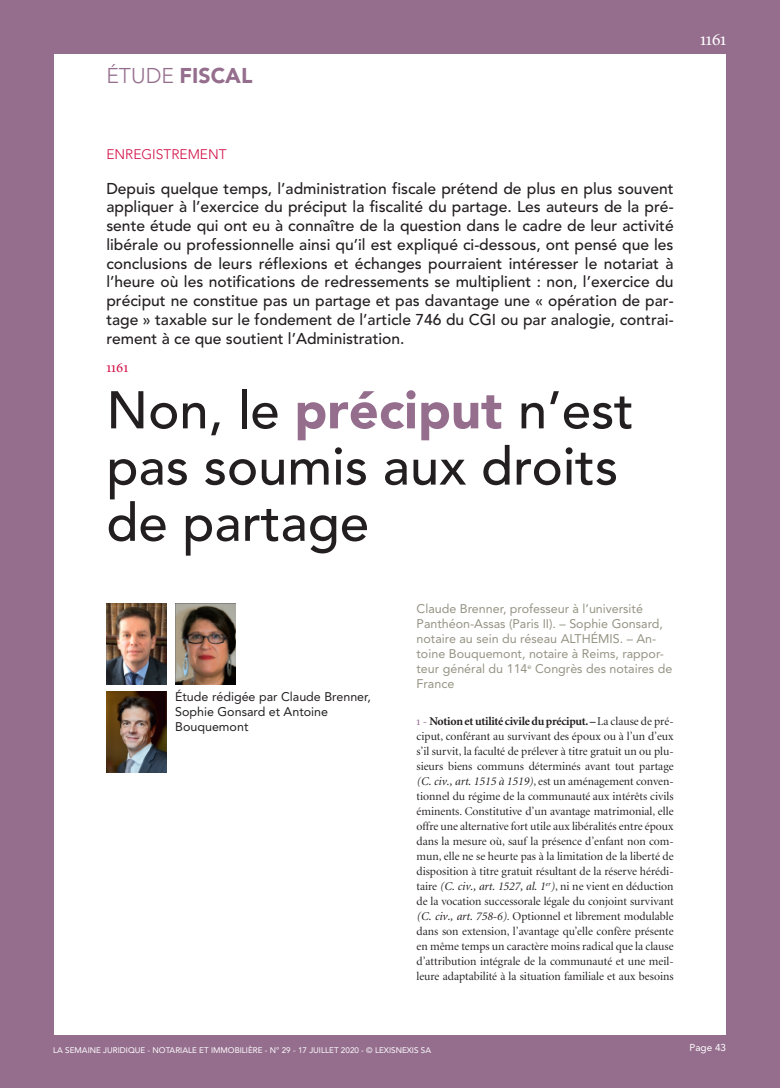
<style>
.page{position:relative;width:780px;height:1088px;background:#fff}
.page>*{position:absolute;margin:0;border:0;box-sizing:border-box;transform-origin:0 0}
.t1{font:500 52.5px/56.2px "Avenir LT";color:#231f20}
.t2{font:900 21.25px "Avenir LT";color:#956e8e}
.t3{font:18.75px "Minion Regular SC";color:#fff}
.t4{font:500 15.62px/18.8px "Avenir LT";color:#231f20;text-align:justify}
.t5{font:15px "Minion Regular SC";color:#d20d44}
.t6{font:300 13.75px "Avenir LT";color:#d20d44}
.t7{font:12.5px/15px "Avenir LT";color:#959383}
.t8{font:12.5px/15px "Avenir LT";color:#231f20}
.t9{font:11.88px/15px "Minion Display";color:#231f20;text-align:justify}
.t10{font:700 11.88px "Minion";letter-spacing:-.02em;color:#231f20}
.t11{font:10px "Avenir LT";color:#fff}
.t12{font:8.12px "Avenir LT";color:#fff}
.s1{font-weight:300}
.s2{font-weight:900;color:#956e8e}
.s3{font-family:"Minion Regular SC";font-weight:400;color:#956e8e}
.s4{font-family:"Minion Display";font-weight:400}
.s5{font-family:"Minion";font-style:italic}
</style>
<div class="page">
<div style="left:18px;top:0;width:762px;height:53px;background:#956e8e"></div>
<div style="left:18px;top:1036px;width:762px;height:52px;background:#956e8e"></div>
<div style="left:0;top:0;width:53px;height:1088px;background:#956e8e"></div>
<div style="left:726px;top:0;width:53px;height:1088px;background:#956e8e"></div>
<img style="left:106px;top:604px;width:61px;height:80px">
<img style="left:175px;top:604px;width:61px;height:80px">
<img style="left:106px;top:691px;width:61px;height:81px">
<h2 class="t2" style="left:106px;top:63px;width:148px"><span class="s1">ÉTUDE</span> FISCAL</h2>
<p class="t6" style="left:106px;top:146px;width:122px">ENREGISTREMENT</p>
<p class="t4" style="left:106px;top:179px;width:569px">Depuis quelque temps, l’administration fiscale prétend de plus en plus souvent appliquer à l’exercice du préciput la fiscalité du partage. Les auteurs de la pré&shy;sente étude qui ont eu à connaître de la question dans le cadre de leur activité libérale ou professionnelle ainsi qu’il est expliqué ci-dessous, ont pensé que les conclusions de leurs réflexions et échanges pourraient intéresser le notariat à l’heure où les notifications de redressements se multiplient : non, l’exercice du préciput ne constitue pas un partage et pas davantage une « opération de par&shy;tage » taxable sur le fondement de l’article 746 du CGI ou par analogie, contrai&shy;rement à ce que soutient l’Administration.</p>
<p class="t5" style="left:106px;top:359px;width:24px">1161</p>
<h1 class="t1" style="left:106px;top:383px;width:529px">Non, le <span class="s2">préciput</span> n’est pas soumis aux droits de partage</h1>
<p class="t8" style="left:175px;top:689px;width:197px">Étude rédigée par Claude Brenner,<br>Sophie Gonsard et Antoine<br>Bouquemont</p>
<p class="t7" style="left:416px;top:601px;width:257px">Claude Brenner, professeur à l’université Panthéon-Assas (Paris II). – Sophie Gonsard, notaire au sein du réseau ALTHÉMIS. – An&shy;toine Bouquemont, notaire à Reims, rappor&shy;teur général du 114<sup>e</sup> Congrès des notaires de France</p>
<p class="t10" style="left:416px;top:715px;width:258px"><span class="s3">1 -</span> Notion et utilité civile du préciput. – <span class="s4">La clause de pré-</span></p>
<p class="t9" style="left:416px;top:729px;width:258px">ciput, conférant au survivant des époux ou à l’un d’eux s’il survit, la faculté de prélever à titre gratuit un ou plu&shy;sieurs biens communs déterminés avant tout partage <span class="s5">(C. civ., art. 1515 à 1519)</span>, est un aménagement conven&shy;tionnel du régime de la communauté aux intérêts civils éminents. Constitutive d’un avantage matrimonial, elle offre une alternative fort utile aux libéralités entre époux dans la mesure où, sauf la présence d’enfant non com&shy;mun, elle ne se heurte pas à la limitation de la liberté de disposition à titre gratuit résultant de la réserve hérédi&shy;taire <span class="s5">(C. civ., art. 1527, al. 1</span><sup>er</sup><span class="s5">)</span>, ni ne vient en déduction de la vocation successorale légale du conjoint survivant <span class="s5">(C. civ., art. 758-6)</span>. Optionnel et librement modulable dans son extension, l’avantage qu’elle confère présente en même temps un caractère moins radical que la clause d’attribution intégrale de la communauté et une meil&shy;leure adaptabilité à la situation familiale et aux besoins</p>
<h3 class="t3" style="left:700px;top:30px;width:28px">1161</h3>
<p class="t12" style="left:53px;top:1045px;width:379px">LA SEMAINE JURIDIQUE - NOTARIALE ET IMMOBILIÈRE - N° 29 - 17 JUILLET 2020 - © LEXISNEXIS SA</p>
<p class="t11" style="left:689px;top:1042px;width:38px">Page 43</p>
</div>
